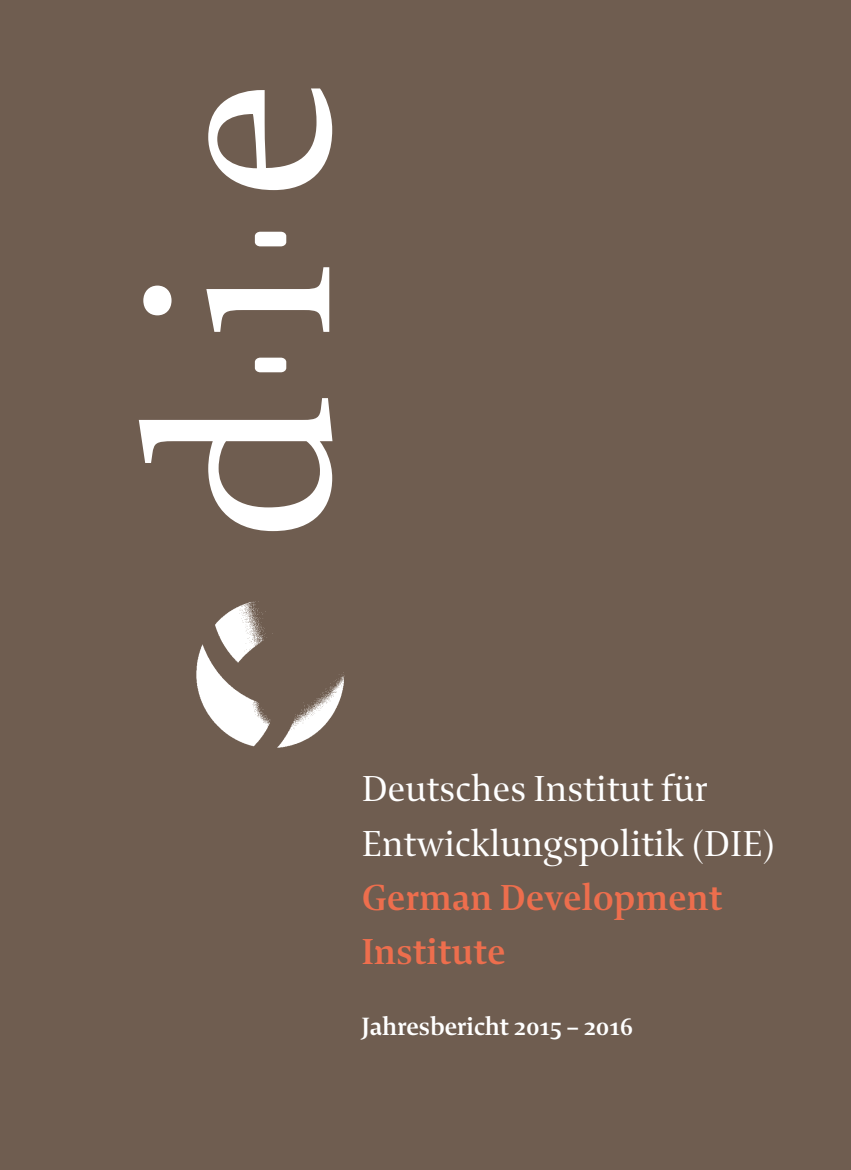
<style>
.page{position:relative;width:851px;height:1170px;background:#fff}
.page>*{position:absolute;margin:0;border:0;box-sizing:border-box;transform-origin:0 0}
.t1{font:39px/54px "Enigma Display";color:#fff}
.t2{font:700 39px/54px "Enigma Display";letter-spacing:.01em;color:#ed6e4d}
.t3{font:700 27px "Enigma Display";color:#fff}
</style>
<div class="page">
<div style="left:0;top:0;width:850px;height:1169px;background:#6f5d50"></div>
<img style="left:196px;top:601px;width:148px;height:146px">
<svg style="left:255px;top:357px;width:31px;height:15px"></svg>
<svg style="left:255px;top:232px;width:31px;height:14px"></svg>
<svg style="left:139px;top:398px;width:193px;height:133px"></svg>
<svg style="left:143px;top:267px;width:186px;height:65px"></svg>
<svg style="left:208px;top:88px;width:124px;height:102px"></svg>
<p class="t1" style="left:361px;top:762px;width:415px">Deutsches Institut für<br>Entwicklungspolitik (DIE)</p>
<p class="t2" style="left:361px;top:870px;width:362px">German Development<br>Institute</p>
<p class="t3" style="left:361px;top:1011px;width:273px">Jahresbericht 2015 – 2016</p>
</div>
